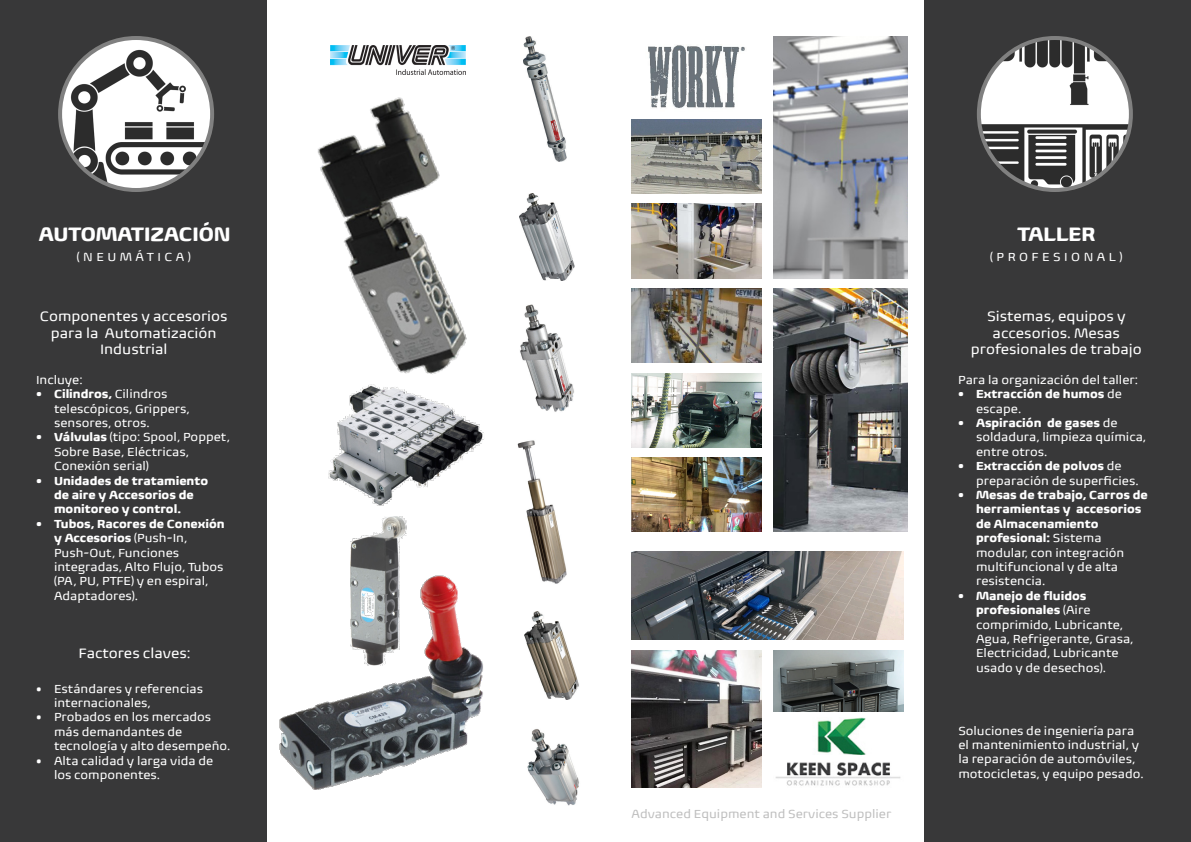
<style>
.page{position:relative;width:1191px;height:842px;background:#fff}
.page>*{position:absolute;margin:0;border:0;box-sizing:border-box;transform-origin:0 0}
.TÍTULOS{font:700 20px "Biome W04";color:#fff}
.CONTENIDO{font:14px/16.8px "Biome W04";color:#fff;text-align:center}
.CONTENIDO-2{font:12px/14.4px "Biome W04";color:#fff}
.t1{font:700 12px/14.4px "Biome W04";color:#fff}
.t2{font:12px "Biome W04";color:#808080}
.CONTENIDO-3{font:12px "Biome W04";letter-spacing:.29em;color:#fff}
.s1{font-weight:700}
.s2{font-weight:400}
</style>
<div class="page">
<div style="left:0;top:0;width:267px;height:842px;background:#383839"></div>
<div style="left:924px;top:0;width:267px;height:842px;background:#383839"></div>
<img style="left:523px;top:36px;width:43px;height:126px">
<img style="left:520px;top:304px;width:54px;height:108px">
<img style="left:520px;top:193px;width:55px;height:88px">
<img style="left:525px;top:611px;width:54px;height:88px">
<img style="left:527px;top:729px;width:52px;height:77px">
<img style="left:517px;top:440px;width:50px;height:144px">
<img style="left:328px;top:399px;width:156px;height:107px">
<img style="left:279px;top:557px;width:204px;height:233px">
<img style="left:317px;top:97px;width:150px;height:302px">
<img style="left:351px;top:516px;width:55px;height:150px">
<img style="left:631px;top:45px;width:130px;height:148px">
<img style="left:773px;top:36px;width:134px;height:242px">
<img style="left:773px;top:289px;width:134px;height:243px">
<img style="left:631px;top:204px;width:130px;height:74px">
<img style="left:631px;top:289px;width:130px;height:74px">
<img style="left:631px;top:373px;width:130px;height:74px">
<img style="left:631px;top:458px;width:130px;height:74px">
<img style="left:631px;top:650px;width:130px;height:137px">
<img style="left:773px;top:650px;width:130px;height:62px">
<img style="left:631px;top:552px;width:272px;height:88px">
<svg style="left:60px;top:38px;width:152px;height:152px;fill:#fff"></svg>
<div style="left:58px;top:36px;width:156px;height:156px;border:4px solid #808080;border-radius:50%"></div>
<svg style="left:978px;top:38px;width:152px;height:152px;fill:#fff"></svg>
<div style="left:976px;top:36px;width:156px;height:156px;border:4px solid #808080;border-radius:50%"></div>
<img style="left:330px;top:46px;width:135px;height:28px">
<img style="left:775px;top:718px;width:126px;height:68px">
<p class="TÍTULOS" style="left:39px;top:222px;width:193px">AUTOMATIZACIÓN</p>
<p class="TÍTULOS" style="left:1017px;top:222px;width:79px">TALLER</p>
<p class="CONTENIDO-3" style="left:77px;top:249px;width:116px">(NEUMÁTICA)</p>
<p class="CONTENIDO-3" style="left:990px;top:249px;width:134px">(PROFESIONAL)</p>
<p class="CONTENIDO" style="left:40px;top:308px;width:189px">Componentes y accesorios para la Automatización<br>Industrial</p>
<p class="CONTENIDO" style="left:971px;top:308px;width:172px">Sistemas, equipos y accesorios. Mesas profesionales de trabajo</p>
<p class="CONTENIDO-2" style="left:36px;top:372px;width:48px">Incluye:</p>
<p class="CONTENIDO-2" style="left:54px;top:387px;width:137px;text-indent:-18px"><span class="s1">• Cilindros,</span> Cilindros telescópicos, Grippers, sensores, otros.</p>
<p class="CONTENIDO-2" style="left:54px;top:430px;width:177px;text-indent:-18px"><span class="s1">• Válvulas</span> (tipo: Spool, Poppet,<br>Sobre Base, Eléctricas,<br>Conexión serial)</p>
<p class="t1" style="left:54px;top:473px;width:156px;text-indent:-18px">• Unidades de tratamiento de aire y Accesorios de monitoreo y control.</p>
<p class="CONTENIDO-2" style="left:54px;top:516px;width:172px;text-indent:-18px"><span class="s1">• Tubos, Racores de Conexión y Accesorios</span> (Push-In,<br>Push-Out, Funciones integradas, Alto Flujo, Tubos (PA, PU, PTFE) y en espiral,<br>Adaptadores).</p>
<p class="CONTENIDO" style="left:78px;top:645px;width:114px">Factores claves:</p>
<p class="CONTENIDO-2" style="left:54px;top:681px;width:150px;text-indent:-18px">• Estándares y referencias internacionales,</p>
<p class="CONTENIDO-2" style="left:54px;top:710px;width:178px;text-indent:-18px">• Probados en los mercados más demandantes de tecnología y alto desempeño.</p>
<p class="CONTENIDO-2" style="left:54px;top:753px;width:161px;text-indent:-18px">• Alta calidad y larga vida de los componentes.</p>
<p class="t2" style="left:631px;top:806px;width:261px">Advanced Equipment and Services Supplier</p>
<p class="CONTENIDO-2" style="left:958px;top:372px;width:181px">Para la organización del taller:</p>
<p class="t1" style="left:976px;top:387px;width:147px;text-indent:-18px">• Extracción de humos <span class="s2">de escape.</span></p>
<p class="CONTENIDO-2" style="left:976px;top:416px;width:172px;text-indent:-18px"><span class="s1">• Aspiración de gases</span> de soldadura, limpieza química, entre otros.</p>
<p class="CONTENIDO-2" style="left:976px;top:459px;width:164px;text-indent:-18px"><span class="s1">• Extracción de polvos</span> de preparación de superficies.</p>
<p class="t1" style="left:976px;top:487px;width:173px;text-indent:-18px">• Mesas de trabajo, Carros de herramientas y accesorios de Almacenamiento profesional: <span class="s2">Sistema modular, con integración multifuncional y de alta resistencia.</span></p>
<p class="CONTENIDO-2" style="left:976px;top:588px;width:159px;text-indent:-18px"><span class="s1">• Manejo de fluidos profesionales</span> (Aire comprimido, Lubricante,<br>Agua, Refrigerante, Grasa,<br>Electricidad, Lubricante usado y de desechos).</p>
<p class="CONTENIDO-2" style="left:958px;top:723px;width:187px">Soluciones de ingeniería para el mantenimiento industrial, y la reparación de automóviles, motocicletas, y equipo pesado.</p>
</div>
